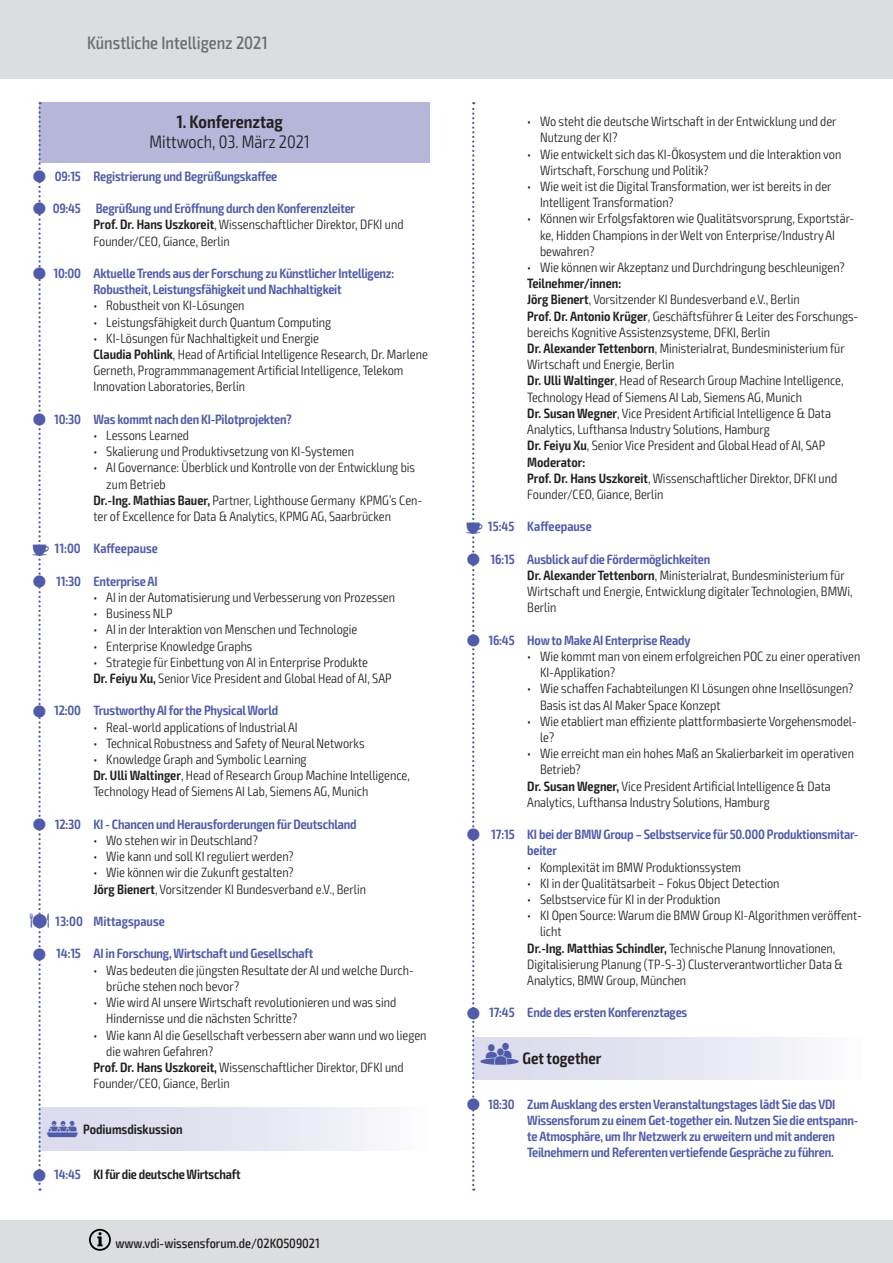
<style>
.page{position:relative;width:893px;height:1263px;background:#fff}
.page>*{position:absolute;margin:0;border:0;box-sizing:border-box;transform-origin:0 0}
.t1{font:500 condensed 18px "Exo 2";color:#6c6d70}
.t2{font:300 condensed 18px "Exo 2";color:#231f20}
.t3{font:600 condensed 18px "Exo 2";color:#231f20}
.t4{font:600 condensed 16.5px "Exo 2";color:#231f20}
.t5{font:300 condensed 13.5px/16.2px "Exo 2";color:#231f20}
.t6{font:600 condensed 13.5px/16.2px "Exo 2";letter-spacing:-.015em;color:#505ca9}
.t7{font:600 condensed 13.5px "Exo 2";letter-spacing:-.015em;color:#231f20}
.t8{font:500 condensed 13.5px "Exo 2";color:#231f20}
.s1{font-weight:600;color:#505ca9}
.s2{font-weight:600}
.s3{font-family:"VDI Iconset S4 A Regular";font-weight:400;font-stretch:normal}
.s4{font-family:"VDI Iconset S4 A Regular";font-weight:400;font-stretch:normal;color:#505ca9}
.s5{color:#505ca9}
.s6{font-family:"VDI Iconset S4 A Regular";font-weight:400;font-stretch:normal;font-size:13.5px;color:#505ca9}
</style>
<div class="page">
<div style="left:0;top:0;width:893px;height:79px;background:#dcdddf"></div>
<div style="left:0;top:1220px;width:893px;height:43px;background:#dcdddf"></div>
<svg style="left:89px;top:1229px;width:22px;height:22px"></svg>
<div style="left:39px;top:102px;width:390px;height:25px;background:#b5b6da"></div>
<div style="left:39px;top:125px;width:390px;height:38px;background:#b5b6da"></div>
<div style="left:39px;top:1108px;width:390px;height:42px;background:linear-gradient(to right,#d6d6eb,#f8f8fb)"></div>
<div style="left:473px;top:1037px;width:390px;height:42px;background:linear-gradient(to right,#d6d6eb,#f8f8fb)"></div>
<svg style="left:38px;top:102px;width:8px;height:1089px"></svg>
<svg style="left:472px;top:102px;width:7px;height:1089px"></svg>
<h1 class="t1" style="left:87px;top:32px;width:182px">Künstliche Intelligenz 2021</h1>
<h1 class="t3" style="left:176px;top:111px;width:108px">1. Konferenztag</h1>
<h1 class="t2" style="left:149px;top:131px;width:162px">Mittwoch, 03. März 2021</h1>
<p class="t6" style="left:55px;top:168px;width:224px">09:15 Registrierung und Begrüßungskaffee</p>
<p class="t5" style="left:94px;top:201px;width:312px;text-indent:-41px"><span class="s1">09:45 Begrüßung und Eröffnung durch den Konferenzleiter<br></span><span class="s2">Prof. Dr. Hans Uszkoreit</span>, Wissenschaftlicher Direktor, DFKI und<br>Founder/CEO, Giance, Berlin</p>
<p class="t6" style="left:94px;top:265px;width:302px;text-indent:-40px">10:00 Aktuelle Trends aus der Forschung zu Künstlicher Intelligenz:<br>Robustheit, Leistungsfähigkeit und Nachhaltigkeit</p>
<p class="t5" style="left:94px;top:298px;width:153px">• Robustheit von KI-Lösungen</p>
<p class="t5" style="left:94px;top:314px;width:239px">• Leistungsfähigkeit durch Quantum Computing</p>
<p class="t5" style="left:94px;top:330px;width:336px">• KI-Lösungen für Nachhaltigkeit und Energie<br><span class="s2">Claudia Pohlink</span>, Head of Artificial Intelligence Research, Dr. Marlene Gerneth, Programmmanagement Artificial Intelligence, Telekom Innovation Laboratories, Berlin</p>
<p class="t6" style="left:54px;top:411px;width:239px">10:30 Was kommt nach den KI-Pilotprojekten?</p>
<p class="t5" style="left:94px;top:427px;width:97px">• Lessons Learned</p>
<p class="t5" style="left:94px;top:444px;width:262px">• Skalierung und Produktivsetzung von KI-Systemen</p>
<p class="t5" style="left:94px;top:460px;width:323px">• AI Governance: Überblick und Kontrolle von der Entwicklung bis</p>
<p class="t5" style="left:106px;top:476px;width:61px">zum Betrieb</p>
<p class="t5" style="left:94px;top:492px;width:330px"><span class="s2">Dr.-Ing. Mathias Bauer,</span> Partner, Lighthouse Germany KPMG’s Cen-</p>
<p class="t5" style="left:94px;top:508px;width:299px">ter of Excellence for Data &amp; Analytics, KPMG AG, Saarbrücken</p>
<p class="t6" style="left:32px;top:541px;width:127px"><span class="s3">K</span> 11:00 Kaffeepause</p>
<p class="t6" style="left:56px;top:573px;width:103px">11:30 Enterprise AI</p>
<p class="t5" style="left:94px;top:589px;width:303px">• AI in der Automatisierung und Verbesserung von Prozessen</p>
<p class="t5" style="left:94px;top:606px;width:81px">• Business NLP</p>
<p class="t5" style="left:94px;top:622px;width:265px">• AI in der Interaktion von Menschen und Technologie</p>
<p class="t5" style="left:94px;top:638px;width:160px">• Enterprise Knowledge Graphs</p>
<p class="t5" style="left:94px;top:654px;width:299px">• Strategie für Einbettung von AI in Enterprise Produkte<br><span class="s2">Dr. Feiyu Xu,</span> Senior Vice President and Global Head of AI, SAP</p>
<p class="t6" style="left:54px;top:703px;width:226px">12:00 Trustworthy AI for the Physical World</p>
<p class="t5" style="left:94px;top:719px;width:206px">• Real-world applications of Industrial AI</p>
<p class="t5" style="left:94px;top:735px;width:273px">• Technical Robustness and Safety of Neural Networks</p>
<p class="t5" style="left:94px;top:751px;width:318px">• Knowledge Graph and Symbolic Learning<br><span class="s2">Dr. Ulli Waltinger</span>, Head of Research Group Machine Intelligence,<br>Technology Head of Siemens AI Lab, Siemens AG, Munich</p>
<p class="t6" style="left:55px;top:816px;width:303px">12:30 KI - Chancen und Herausforderungen für Deutschland</p>
<p class="t5" style="left:94px;top:832px;width:166px">• Wo stehen wir in Deutschland?</p>
<p class="t5" style="left:94px;top:849px;width:202px">• Wie kann und soll KI reguliert werden?</p>
<p class="t5" style="left:94px;top:865px;width:274px">• Wie können wir die Zukunft gestalten?<br><span class="s2">Jörg Bienert</span>, Vorsitzender KI Bundesverband e.V., Berlin</p>
<p class="t6" style="left:30px;top:913px;width:137px"><span class="s3">M</span> 13:00 Mittagspause</p>
<p class="t6" style="left:56px;top:946px;width:258px">14:15 AI in Forschung, Wirtschaft und Gesellschaft</p>
<p class="t5" style="left:106px;top:962px;width:309px;text-indent:-13px">• Was bedeuten die jüngsten Resultate der AI und welche Durch&shy;brüche stehen noch bevor?</p>
<p class="t5" style="left:106px;top:994px;width:291px;text-indent:-13px">• Wie wird AI unsere Wirtschaft revolutionieren und was sind<br>Hindernisse und die nächsten Schritte?</p>
<p class="t5" style="left:94px;top:1027px;width:334px">• Wie kann AI die Gesellschaft verbessern aber wann und wo liegen</p>
<p class="t5" style="left:106px;top:1043px;width:109px">die wahren Gefahren?</p>
<p class="t5" style="left:94px;top:1059px;width:312px"><span class="s2">Prof. Dr. Hans Uszkoreit,</span> Wissenschaftlicher Direktor, DFKI und</p>
<p class="t5" style="left:94px;top:1075px;width:138px">Founder/CEO, Giance, Berlin</p>
<p class="t7" style="left:47px;top:1121px;width:137px"><span class="s4">p</span> Podiumsdiskussion</p>
<p class="t7" style="left:54px;top:1167px;width:188px"><span class="s5">14:45</span> KI für die deutsche Wirtschaft</p>
<p class="t8" style="left:115px;top:1235px;width:206px">www.vdi-wissensforum.de/02KO509021</p>
<p class="t5" style="left:540px;top:114px;width:298px;text-indent:-13px">• Wo steht die deutsche Wirtschaft in der Entwicklung und der<br>Nutzung der KI?</p>
<p class="t5" style="left:540px;top:146px;width:303px;text-indent:-13px">• Wie entwickelt sich das KI-Ökosystem und die Interaktion von<br>Wirtschaft, Forschung und Politik?</p>
<p class="t5" style="left:540px;top:179px;width:293px;text-indent:-13px">• Wie weit ist die Digital Transformation, wer ist bereits in der<br>Intelligent Transformation?</p>
<p class="t5" style="left:540px;top:211px;width:316px;text-indent:-13px">• Können wir Erfolgsfaktoren wie Qualitätsvorsprung, Exportstär&shy;ke, Hidden Champions in der Welt von Enterprise/Industry AI bewahren?</p>
<p class="t5" style="left:527px;top:260px;width:319px">• Wie können wir Akzeptanz und Durchdringung beschleunigen?</p>
<p class="t5" style="left:527px;top:276px;width:333px"><span class="s2">Teilnehmer/innen:<br>Jörg Bienert</span>, Vorsitzender KI Bundesverband e.V., Berlin<br><span class="s2">Prof. Dr. Antonio Krüger</span>, Geschäftsführer &amp; Leiter des Forschungs&shy;bereichs Kognitive Assistenzsysteme, DFKI, Berlin<br><span class="s2">Dr. Alexander Tettenborn</span>, Ministerialrat, Bundesministerium für Wirtschaft und Energie, Berlin<br><span class="s2">Dr. Ulli Waltinger</span>, Head of Research Group Machine Intelligence, Technology Head of Siemens AI Lab, Siemens AG, Munich<br><span class="s2">Dr. Susan Wegner</span>, Vice President Artificial Intelligence &amp; Data Analytics, Lufthansa Industry Solutions, Hamburg<br><span class="s2">Dr. Feiyu Xu</span>, Senior Vice President and Global Head of AI, SAP <span class="s2">Moderator:<br>Prof. Dr. Hans Uszkoreit</span>, Wissenschaftlicher Direktor, DFKI und Founder/CEO, Giance, Berlin</p>
<p class="t6" style="left:466px;top:519px;width:127px"><span class="s3">K</span> 15:45 Kaffeepause</p>
<p class="t5" style="left:527px;top:551px;width:327px;text-indent:-37px"><span class="s1">16:15 Ausblick auf die Fördermöglichkeiten<br></span><span class="s2">Dr. Alexander Tettenborn</span>, Ministerialrat, Bundesministerium für Wirtschaft und Energie, Entwicklung digitaler Technologien, BMWi, Berlin</p>
<p class="t6" style="left:488px;top:632px;width:203px">16:45 How to Make AI Enterprise Ready</p>
<p class="t5" style="left:540px;top:648px;width:322px;text-indent:-13px">• Wie kommt man von einem erfolgreichen POC zu einer operativen<br>KI-Applikation?</p>
<p class="t5" style="left:540px;top:681px;width:315px;text-indent:-13px">• Wie schaffen Fachabteilungen KI Lösungen ohne Insellösungen?<br>Basis ist das AI Maker Space Konzept</p>
<p class="t5" style="left:540px;top:713px;width:318px;text-indent:-13px">• Wie etabliert man effiziente plattformbasierte Vorgehensmodel&shy;le?</p>
<p class="t5" style="left:527px;top:746px;width:328px">• Wie erreicht man ein hohes Maß an Skalierbarkeit im operativen</p>
<p class="t5" style="left:540px;top:762px;width:42px">Betrieb?</p>
<p class="t5" style="left:527px;top:778px;width:305px"><span class="s2">Dr. Susan Wegner,</span> Vice President Artificial Intelligence &amp; Data</p>
<p class="t5" style="left:527px;top:794px;width:244px">Analytics, Lufthansa Industry Solutions, Hamburg</p>
<p class="t6" style="left:527px;top:827px;width:333px;text-indent:-36px">17:15 KI bei der BMW Group – Selbstservice für 50.000 Produktionsmitar&shy;beiter</p>
<p class="t5" style="left:527px;top:859px;width:215px">• Komplexität im BMW Produktionssystem</p>
<p class="t5" style="left:527px;top:875px;width:254px">• KI in der Qualitätsarbeit – Fokus Object Detection</p>
<p class="t5" style="left:527px;top:891px;width:195px">• Selbstservice für KI in der Produktion</p>
<p class="t5" style="left:527px;top:908px;width:336px">• KI Open Source: Warum die BMW Group KI-Algorithmen veröffent-</p>
<p class="t5" style="left:540px;top:924px;width:23px">licht</p>
<p class="t5" style="left:527px;top:940px;width:310px"><span class="s2">Dr.-Ing. Matthias Schindler,</span> Technische Planung Innovationen,</p>
<p class="t5" style="left:527px;top:956px;width:317px">Digitalisierung Planung (TP-S-3) Clusterverantwortlicher Data &amp;</p>
<p class="t5" style="left:527px;top:972px;width:160px">Analytics, BMW Group, München</p>
<p class="t6" style="left:489px;top:1005px;width:200px">17:45 Ende des ersten Konferenztages</p>
<p class="t4" style="left:480px;top:1048px;width:123px"><span class="s6">G</span> Get together</p>
<p class="t6" style="left:527px;top:1096px;width:333px;text-indent:-39px">18:30 Zum Ausklang des ersten Veranstaltungstages lädt Sie das VDI Wissensforum zu einem Get-together ein. Nutzen Sie die entspann&shy;te Atmosphäre, um Ihr Netzwerk zu erweitern und mit anderen Teilnehmern und Referenten vertiefende Gespräche zu führen.</p>
</div>
